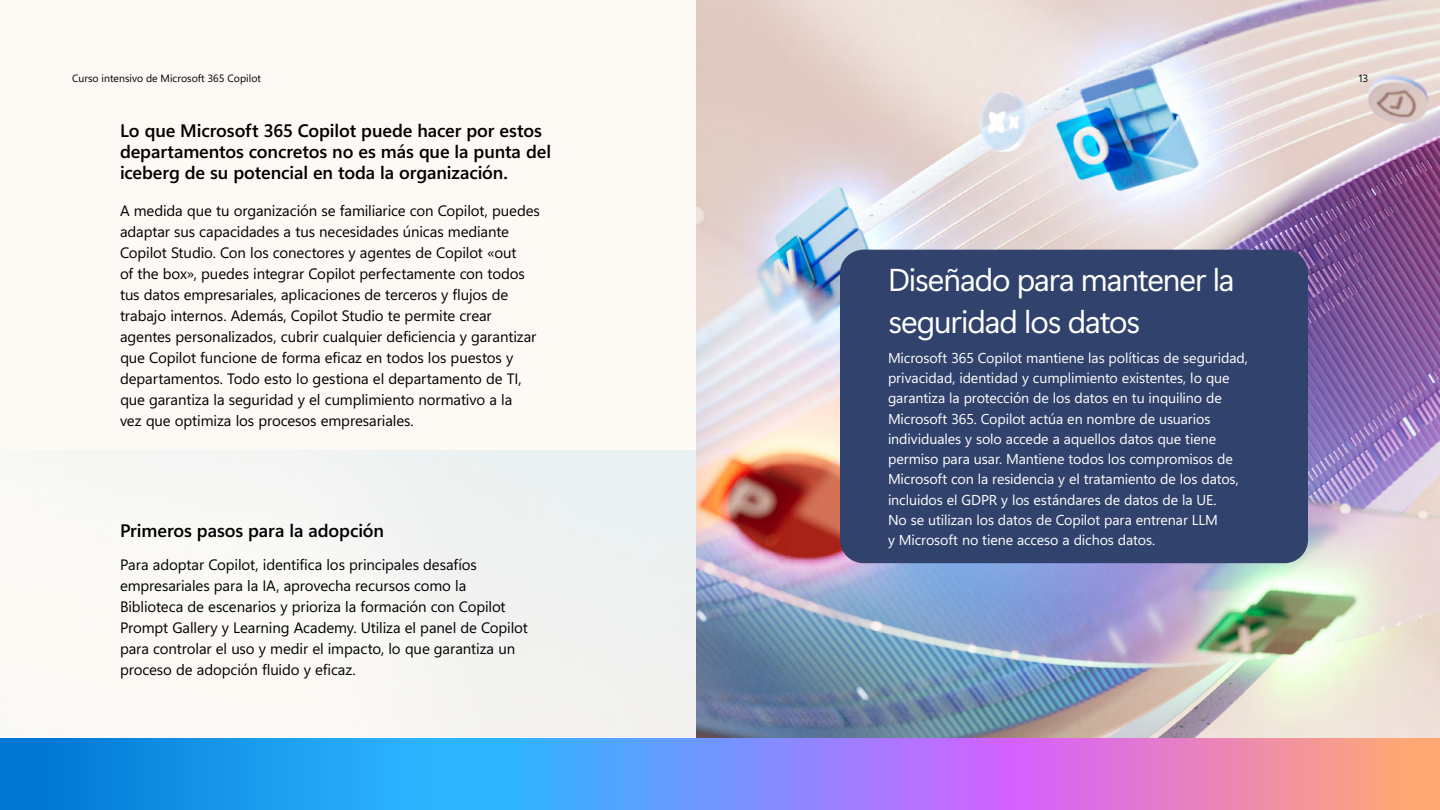
<style>
.page{position:relative;width:1440px;height:810px;background:#fdf9f4}
.page>*{position:absolute;margin:0;border:0;box-sizing:border-box;transform-origin:0 0}
.P_XL{font:31.5px/42px "Segoe Sans 240000";letter-spacing:-.03em;color:#fff}
.H4{font:18px/21px "Segoe Sans a 8000";letter-spacing:-.005em;color:#000}
.P_Lg{font:15px/21px "Segoe Sans a 8000";letter-spacing:-.005em;color:#000}
.P_Lg-2{font:14.25px/20.2px "Segoe Sans a 8000";letter-spacing:-.005em;color:#fff}
.Page_Header{font:10.5px "Segoe Sans a 8000";color:#000}
.Page{font:10.5px "Segoe Sans a 8000";color:#000}
</style>
<div class="page">
<img style="left:696px;top:0;width:744px;height:738px">
<div style="left:840px;top:250px;width:468px;height:313px;background:#31436c;border-radius:23px"></div>
<svg style="left:0;top:738px;width:1440px;height:72px;background:#7b8fe2"></svg>
<p class="Page_Header" style="left:72px;top:71px;width:191px">Curso intensivo de Microsoft 365 Copilot</p>
<p class="Page" style="left:1359px;top:71px;width:11px">13</p>
<p class="H4" style="left:120px;top:119px;width:433px">Lo que Microsoft 365 Copilot puede hacer por estos departamentos concretos no es más que la punta del iceberg de su potencial en toda la organización.</p>
<p class="P_Lg" style="left:120px;top:199px;width:421px">A medida que tu organización se familiarice con Copilot, puedes adaptar sus capacidades a tus necesidades únicas mediante Copilot Studio. Con los conectores y agentes de Copilot «out<br>of the box», puedes integrar Copilot perfectamente con todos tus datos empresariales, aplicaciones de terceros y flujos de trabajo internos. Además, Copilot Studio te permite crear agentes personalizados, cubrir cualquier deficiencia y garantizar que Copilot funcione de forma eficaz en todos los puestos y departamentos. Todo esto lo gestiona el departamento de TI, que garantiza la seguridad y el cumplimiento normativo a la<br>vez que optimiza los procesos empresariales.</p>
<p class="H4" style="left:120px;top:519px;width:266px">Primeros pasos para la adopción</p>
<p class="P_Lg" style="left:120px;top:554px;width:409px">Para adoptar Copilot, identifica los principales desafíos empresariales para la IA, aprovecha recursos como la Biblioteca de escenarios y prioriza la formación con Copilot Prompt Gallery y Learning Academy. Utiliza el panel de Copilot para controlar el uso y medir el impacto, lo que garantiza un proceso de adopción fluido y eficaz.</p>
<p class="P_XL" style="left:888px;top:258px;width:348px">Diseñado para mantener la seguridad los datos</p>
<p class="P_Lg-2" style="left:888px;top:347px;width:361px">Microsoft 365 Copilot mantiene las políticas de seguridad, privacidad, identidad y cumplimiento existentes, lo que garantiza la protección de los datos en tu inquilino de Microsoft 365. Copilot actúa en nombre de usuarios individuales y solo accede a aquellos datos que tiene permiso para usar. Mantiene todos los compromisos de Microsoft con la residencia y el tratamiento de los datos, incluidos el GDPR y los estándares de datos de la UE.<br>No se utilizan los datos de Copilot para entrenar LLM<br>y Microsoft no tiene acceso a dichos datos.</p>
</div>
